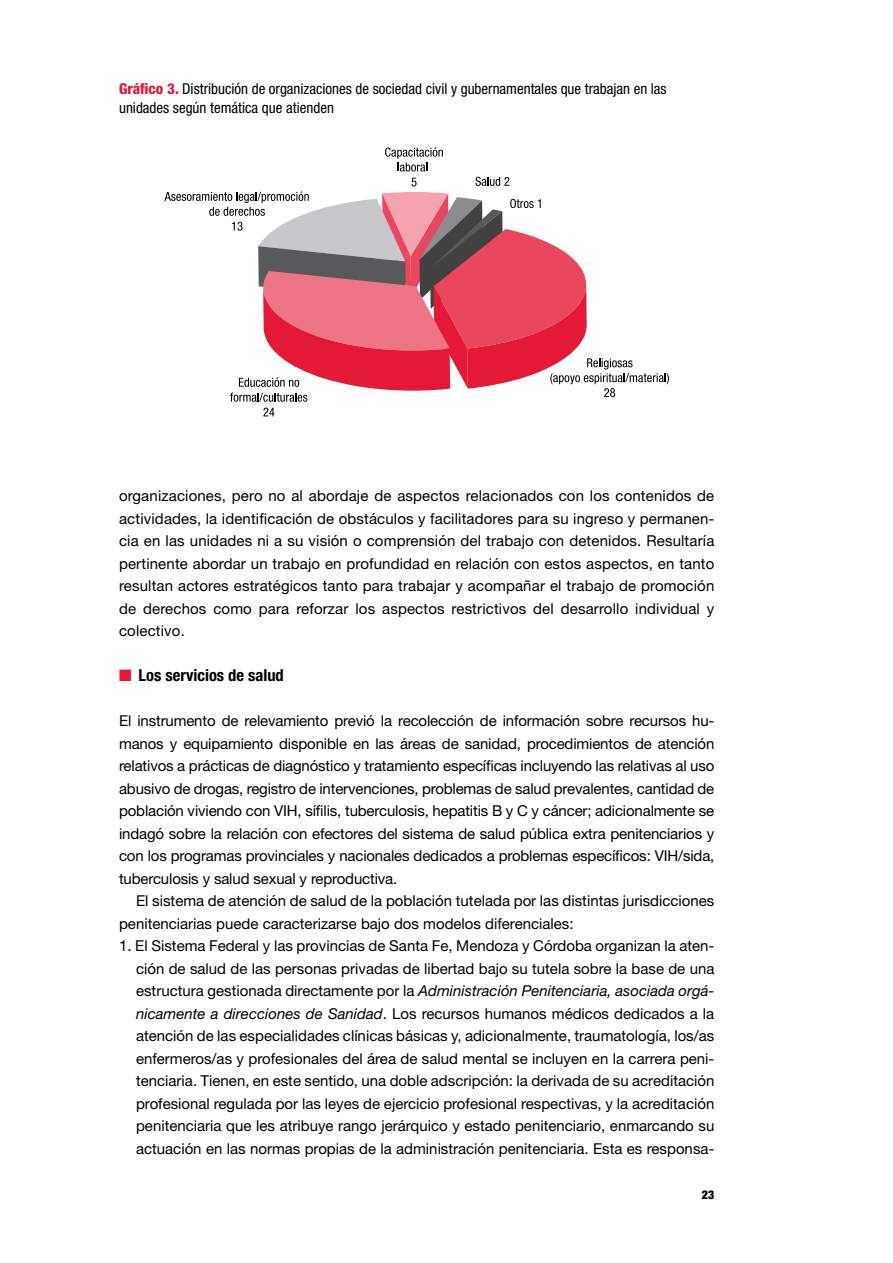
<style>
.page{position:relative;width:893px;height:1263px;background:#fff}
.page>*{position:absolute;margin:0;border:0;box-sizing:border-box;transform-origin:0 0}
.t1{font:700 condensed 16.5px "Helvetica Neue LT Std";color:#000}
.t2{font:15px/22.5px "Helvetica Neue LT Std";color:#000;text-align:justify}
.t3{font:condensed 15px/19.5px "Helvetica Neue LT Std";color:#000}
.t4{font:900 condensed 12px "Helvetica Neue LT Std";color:#000}
.s1{font-weight:800;color:#e31937}
.s2{color:#e31937}
.s3{font-style:italic}
</style>
<div class="page">
<svg style="left:263px;top:408px;width:11px;height:8px"></svg>
<svg style="left:164px;top:147px;width:505px;height:255px"></svg>
<p class="t3" style="left:119px;top:78px;width:549px"><span class="s1">Gráfico 3.</span> Distribución de organizaciones de sociedad civil y gubernamentales que trabajan en las unidades según temática que atienden</p>
<p class="t2" style="left:119px;top:484px;width:597px">organizaciones, pero no al abordaje de aspectos relacionados con los contenidos de actividades, la identificación de obstáculos y facilitadores para su ingreso y permanen&shy;cia en las unidades ni a su visión o comprensión del trabajo con detenidos. Resultaría pertinente abordar un trabajo en profundidad en relación con estos aspectos, en tanto resultan actores estratégicos tanto para trabajar y acompañar el trabajo de promoción de derechos como para reforzar los aspectos restrictivos del desarrollo individual y colectivo.</p>
<p class="t1" style="left:119px;top:665px;width:166px"><span class="s2">■</span> Los servicios de salud</p>
<p class="t2" style="left:119px;top:709px;width:597px">El instrumento de relevamiento previó la recolección de información sobre recursos hu&shy;manos y equipamiento disponible en las áreas de sanidad, procedimientos de atención relativos a prácticas de diagnóstico y tratamiento específicas incluyendo las relativas al uso abusivo de drogas, registro de intervenciones, problemas de salud prevalentes, cantidad de población viviendo con VIH, sífilis, tuberculosis, hepatitis B y C y cáncer; adicionalmente se indagó sobre la relación con efectores del sistema de salud pública extra penitenciarios y con los programas provinciales y nacionales dedicados a problemas específicos: VIH/sida, tuberculosis y salud sexual y reproductiva.</p>
<p class="t2" style="left:119px;top:889px;width:597px;text-indent:17px">El sistema de atención de salud de la población tutelada por las distintas jurisdicciones penitenciarias puede caracterizarse bajo dos modelos diferenciales:</p>
<p class="t2" style="left:136px;top:934px;width:580px;text-indent:-17px">1. El Sistema Federal y las provincias de Santa Fe, Mendoza y Córdoba organizan la aten&shy;ción de salud de las personas privadas de libertad bajo su tutela sobre la base de una estructura gestionada directamente por la <span class="s3">Administración Penitenciaria, asociada orgá&shy;nicamente a direcciones de Sanidad</span>. Los recursos humanos médicos dedicados a la atención de las especialidades clínicas básicas y, adicionalmente, traumatología, los/as enfermeros/as y profesionales del área de salud mental se incluyen en la carrera peni&shy;tenciaria. Tienen, en este sentido, una doble adscripción: la derivada de su acreditación profesional regulada por las leyes de ejercicio profesional respectivas, y la acreditación penitenciaria que les atribuye rango jerárquico y estado penitenciario, enmarcando su actuación en las normas propias de la administración penitenciaria. Esta es responsa-</p>
<p class="t4" style="left:702px;top:1187px;width:14px">23</p>
</div>
